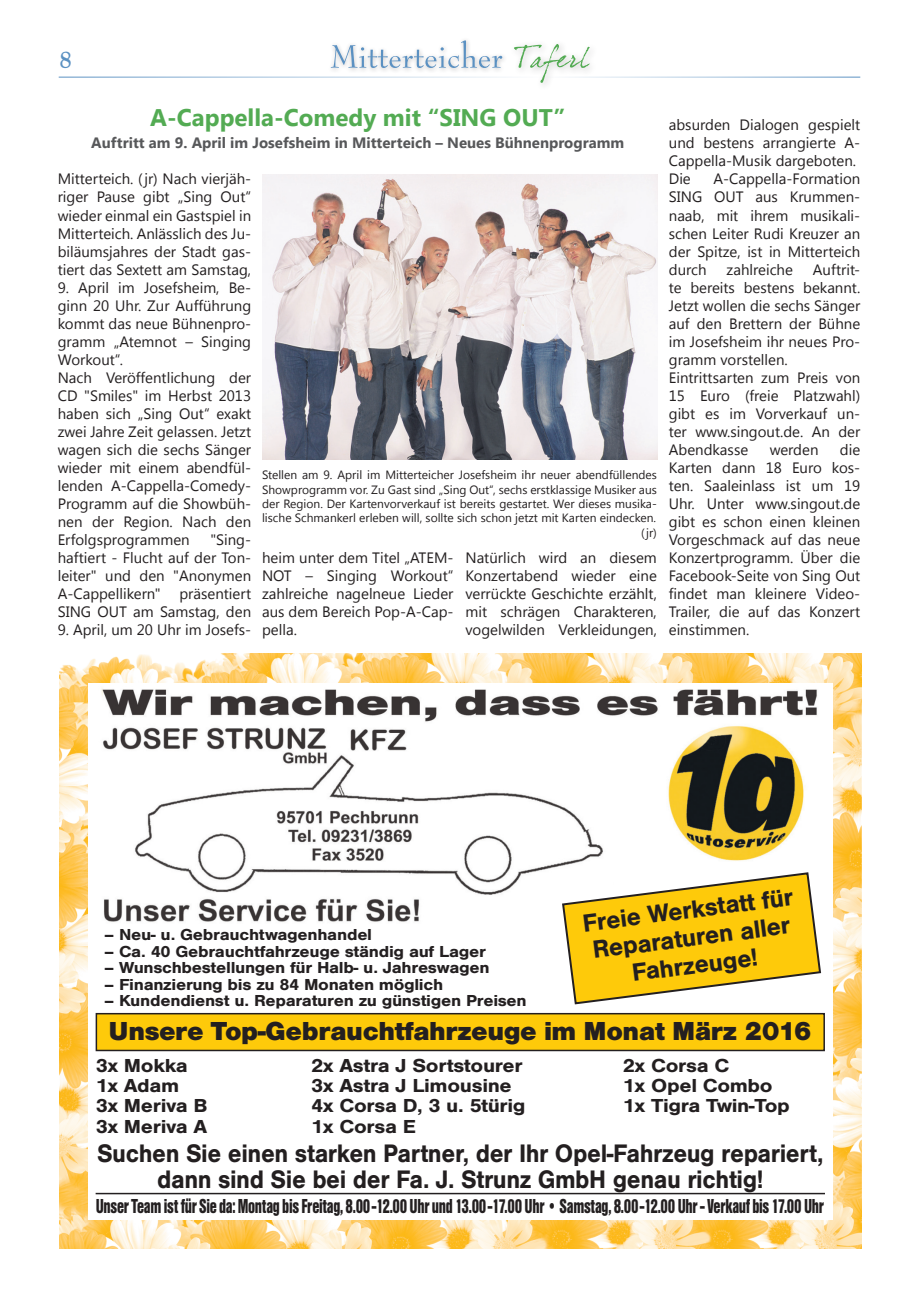
<style>
.page{position:relative;width:919px;height:1289px;background:#fff}
.page>*{position:absolute;margin:0;border:0;box-sizing:border-box;transform-origin:0 0}
.t1{font:900 27px "Sans";letter-spacing:-.02em;color:#231f20}
.t2{font:700 26.25px/26.2px "Sans";letter-spacing:-.02em;color:#231f20;text-align:center;scale:.94 1}
.t3{font:700 25.8px/27.8px "Sans";color:#231f20;text-align:center}
.t4{font:700 24px "Segoe UI";color:#53ab53}
.t5{font:22.5px "Stratford Serial";color:#5b91c2}
.t6{font:900 condensed 21px "Sans";letter-spacing:-.02em;color:#231f20;scale:.74 1}
.t7{font:700 19.5px/20.2px "Sans";letter-spacing:-.02em;color:#231f20;scale:1.11 1}
.t8{font:700 16.5px "Sans";letter-spacing:-.02em;color:#231f20;scale:1.1 1}
.t9{font:15px/18px "Segoe UI";color:#231f20;text-align:justify}
.t10{font:700 15px "Segoe UI";color:#57585a}
.t11{font:12px/14.4px "Segoe UI";color:#231f20;text-align:right}
</style>
<div class="page">
<div style="left:327px;top:37px;width:180px;height:36px;background:#231f20;opacity:.3"></div>
<svg style="left:331px;top:40px;width:171px;height:28px"></svg>
<svg style="left:514px;top:44px;width:76px;height:39px"></svg>
<hr style="left:59px;top:77px;width:484px;height:1px;background:#5b91c2">
<hr style="left:543px;top:77px;width:317px;height:1px;background:#5b91c2">
<img style="left:60px;top:653px;width:801px;height:595px">
<div style="left:88px;top:684px;width:744px;height:535px;background:#fff"></div>
<img style="left:101px;top:688px;width:716px;height:234px">
<div style="left:96px;top:1013px;width:728px;height:37px;background:#feca0a"></div>
<div style="left:96px;top:1012px;width:728px;height:39px;border:2px solid #231f20"></div>
<hr style="left:96px;top:1192px;width:728px;height:2px;background:#231f20">
<svg style="left:561px;top:871px;width:261px;height:134px"></svg>
<img style="left:263px;top:174px;width:394px;height:285px">
<h3 class="t5" style="left:60px;top:47px;width:14px">8</h3>
<h3 class="t4" style="left:150px;top:108px;width:416px">A-Cappella-Comedy mit “SING OUT”</h3>
<p class="t10" style="left:91px;top:137px;width:534px">Auftritt am 9. April im Josefsheim in Mitterteich – Neues Bühnenprogramm</p>
<p class="t9" style="left:58px;top:172px;width:195px">Mitterteich. (jr) Nach vierjäh&shy;riger Pause gibt „Sing Out“ wieder einmal ein Gastspiel in Mitterteich. Anlässlich des Ju&shy;biläumsjahres der Stadt gas&shy;tiert das Sextett am Samstag,</p>
<p class="t9" style="left:58px;top:280px;width:195px;text-align:left">9. April im Josefsheim, Be&shy;ginn 20 Uhr. Zur Aufführung kommt das neue Bühnenpro&shy;gramm „Atemnot – Singing<br>Workout“.<br>Nach Veröffentlichung der<br>CD "Smiles" im Herbst 2013 haben sich „Sing Out“ exakt zwei Jahre Zeit gelassen. Jetzt wagen sich die sechs Sänger wieder mit einem abendfül&shy;lenden A-Cappella-Comedy-<br>Programm auf die Showbüh&shy;nen der Region. Nach den<br>Erfolgsprogrammen</p>
<p class="t11" style="left:262px;top:469px;width:396px">Stellen am 9. April im Mitterteicher Josefsheim ihr neuer abendfüllendes Showprogramm vor. Zu Gast sind „Sing Out“, sechs erstklassige Musiker aus der Region. Der Kartenvorverkauf ist bereits gestartet. Wer dieses musika&shy;lische Schmankerl erleben will, sollte sich schon jetzt mit Karten eindecken. (jr)</p>
<p class="t9" style="left:262px;top:550px;width:193px">heim unter dem Titel „ATEM-NOT – Singing Workout“ zahlreiche nagelneue Lieder aus dem Bereich Pop-A-Cap&shy;pella.</p>
<p class="t9" style="left:465px;top:550px;width:193px">Natürlich wird an diesem Konzertabend wieder eine verrückte Geschichte erzählt, mit schrägen Charakteren, vogelwilden Verkleidungen,</p>
<p class="t9" style="left:58px;top:531px;width:195px;text-indent:153px">"Sing&shy;haftiert - Flucht auf der Ton&shy;leiter" und den "Anonymen A-Cappellikern"</p>
<p class="t9" style="left:58px;top:585px;width:195px;text-align:right">präsentiert<br>SING OUT am Samstag, den</p>
<p class="t9" style="left:58px;top:621px;width:195px">9. April, um 20 Uhr im Josefs-</p>
<p class="t9" style="left:668px;top:118px;width:193px;text-align:left">absurden Dialogen gespielt und bestens arrangierte A-<br>Cappella-Musik dargeboten.<br>Die</p>
<p class="t9" style="left:668px;top:172px;width:193px;text-indent:45px">A-Cappella-Formation SING OUT aus Krummen&shy;naab, mit ihrem musikali&shy;schen Leiter Rudi Kreuzer an der Spitze, ist in Mitterteich durch</p>
<p class="t9" style="left:668px;top:261px;width:193px;text-align:left;text-indent:144px">Auftrit&shy;te bereits bestens bekannt.<br>Jetzt wollen die sechs Sänger auf den Brettern der Bühne im Josefsheim ihr neues Pro&shy;gramm vorstellen.<br>Eintrittsarten zum Preis von<br>15 Euro (freie Platzwahl) gibt es im Vorverkauf un&shy;ter www.singout.de. An der<br>Abendkasse</p>
<p class="t9" style="left:726px;top:261px;width:68px">zahlreiche</p>
<p class="t9" style="left:668px;top:441px;width:193px;text-indent:171px">die Karten dann 18 Euro kos&shy;ten. Saaleinlass ist um 19<br>Uhr. Unter www.singout.de gibt es schon einen kleinen Vorgeschmack auf das neue Konzertprogramm. Über die Facebook-Seite von Sing Out findet man kleinere Video-Trailer, die auf das Konzert einstimmen.</p>
<p class="t9" style="left:769px;top:441px;width:50px">werden</p>
<p class="t8" style="left:104px;top:929px;width:245px">– Neu- u. Gebrauchtwagenhandel</p>
<p class="t8" style="left:104px;top:945px;width:348px">– Ca. 40 Gebrauchtfahrzeuge ständig auf Lager</p>
<p class="t8" style="left:104px;top:962px;width:352px">– Wunschbestellungen für Halb- u. Jahreswagen</p>
<p class="t8" style="left:104px;top:978px;width:310px">– Finanzierung bis zu 84 Monaten möglich</p>
<p class="t8" style="left:104px;top:995px;width:386px">– Kundendienst u. Reparaturen zu günstigen Preisen</p>
<h3 class="t3" style="left:581px;top:910px;width:213px;rotate:-7deg">Freie Werkstatt für<br>Reparaturen aller<br>Fahrzeuge!</h3>
<h1 class="t1" style="left:109px;top:1021px;width:704px">Unsere Top-Gebrauchtfahrzeuge im Monat März 2016</h1>
<h3 class="t7" style="left:96px;top:1056px;width:102px">3x Mokka<br>1x Adam<br>3x Meriva B<br>3x Meriva A</h3>
<h3 class="t7" style="left:311px;top:1056px;width:194px">2x Astra J Sortstourer<br>3x Astra J Limousine<br>4x Corsa D, 3 u. 5türig<br>1x Corsa E</h3>
<h3 class="t7" style="left:623px;top:1056px;width:152px">2x Corsa C<br>1x Opel Combo<br>1x Tigra Twin-Top</h3>
<h2 class="t2" style="left:97px;top:1141px;width:774px">Suchen Sie einen starken Partner, der Ihr Opel-Fahrzeug repariert, dann sind Sie bei der Fa. J. Strunz GmbH genau richtig!</h2>
<h3 class="t6" style="left:96px;top:1194px;width:985px">Unser Team ist für Sie da: Montag bis Freitag, 8.00-12.00 Uhr und 13.00-17.00 Uhr • Samstag, 8.00-12.00 Uhr - Verkauf bis 17.00 Uhr</h3>
</div>
